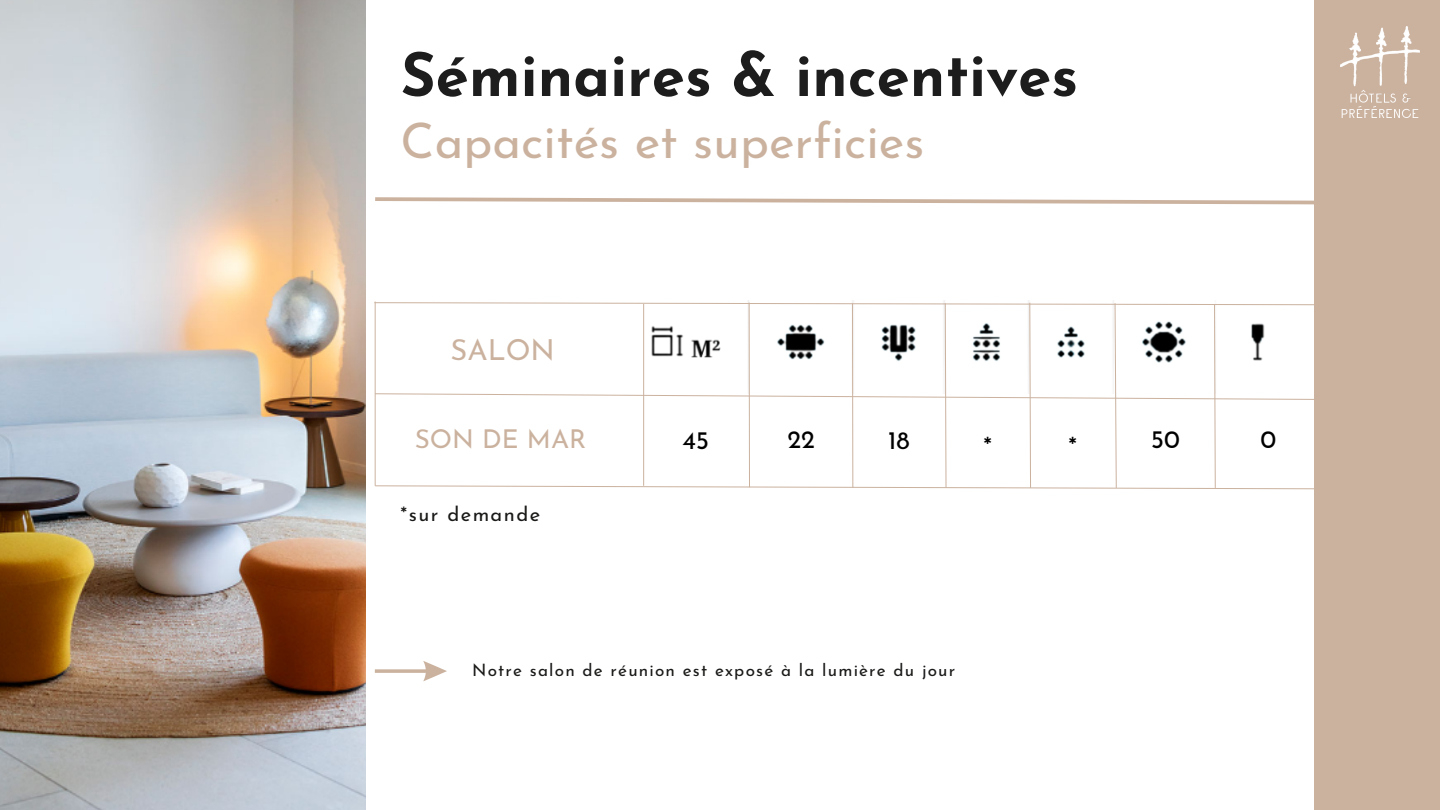
<style>
.page{position:relative;width:1440px;height:810px;background:#fff}
.page>*{position:absolute;margin:0;border:0;box-sizing:border-box;transform-origin:0 0}
.t1{font:700 60px "Josefin Sans";color:#1d1d1d}
.t2{font:49px "Josefin Sans";color:#cbb29f}
.t3{font:29px "Josefin Sans";color:#cbb29f}
.t4{font:26px "Josefin Sans";color:#cbb29f}
.t5{font:25.3px "Josefin Sans";color:#000}
.t6{font:20.1px "Josefin Sans";letter-spacing:.07em;color:#191918}
.t7{font:17.1px "Josefin Sans";letter-spacing:.07em;color:#191918}
</style>
<div class="page">
<div style="left:1314px;top:0;width:126px;height:810px;background:#cbb29f"></div>
<img style="left:0;top:0;width:366px;height:810px">
<svg style="left:375px;top:197px;width:939px;height:8px"></svg>
<svg style="left:375px;top:661px;width:72px;height:20px"></svg>
<img style="left:1340px;top:27px;width:79px;height:90px">
<svg style="left:374px;top:302px;width:940px;height:188px"></svg>
<h1 class="t1" style="left:401px;top:51px;width:679px">Séminaires &amp; incentives</h1>
<h2 class="t2" style="left:401px;top:121px;width:525px">Capacités et superficies</h2>
<h3 class="t3" style="left:450px;top:339px;width:106px">SALON</h3>
<h3 class="t4" style="left:415px;top:428px;width:173px">SON DE MAR</h3>
<h3 class="t5" style="left:787px;top:429px;width:29px">22</h3>
<h3 class="t5" style="left:888px;top:430px;width:23px">18</h3>
<h3 class="t5" style="left:984px;top:436px;width:10px">*</h3>
<h3 class="t5" style="left:1069px;top:436px;width:10px">*</h3>
<h3 class="t5" style="left:682px;top:430px;width:28px">45</h3>
<h3 class="t5" style="left:1151px;top:429px;width:31px">50</h3>
<h3 class="t5" style="left:1261px;top:429px;width:17px">0</h3>
<p class="t6" style="left:401px;top:506px;width:141px">*sur demande</p>
<p class="t7" style="left:472px;top:664px;width:485px">Notre salon de réunion est exposé à la lumière du jour</p>
</div>
